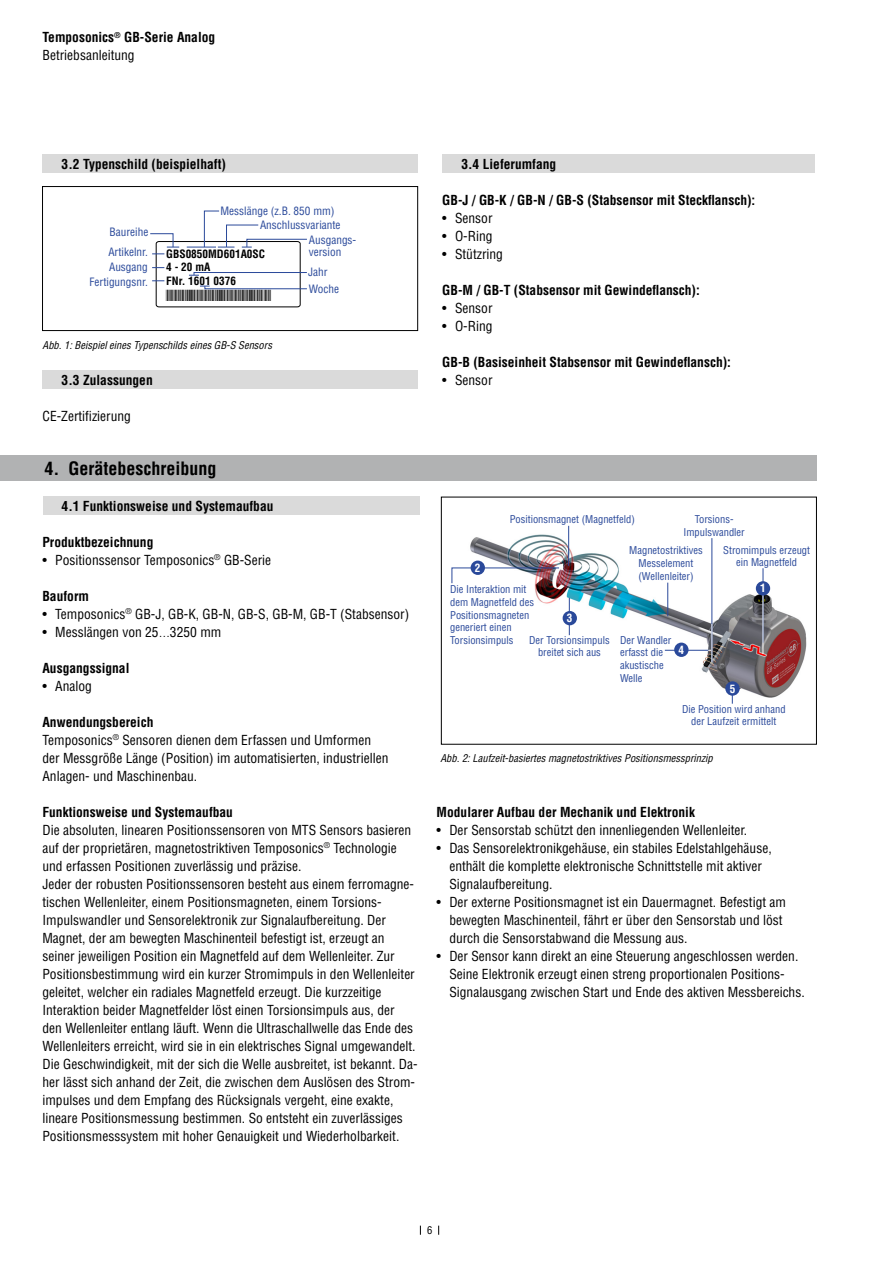
<style>
.page{position:relative;width:893px;height:1263px;background:#fff}
.page>*{position:absolute;margin:0;border:0;box-sizing:border-box;transform-origin:0 0}
.t1{font:700 condensed 18px "Helvetica LT Std";color:#000}
.t2{font:condensed 13.5px/18px "Helvetica LT Std";color:#000}
.t3{font:700 condensed 13.5px/18px "Helvetica LT Std";color:#000}
.t4{font:condensed 13.5px "Helvetica LT Pro";color:#000}
.t5{font:condensed 11.25px/15px "Helvetica LT Std";color:#2a499a;text-align:right}
.t6{font:700 condensed 11.25px/13.5px "Helvetica LT Std";color:#000}
.t7{font:11.25px "Code 128";color:#000}
.t8{font:700 condensed 11.25px "Helvetica LT Std";color:#fff}
.t9{font:condensed 10.5px/12.6px "Helvetica LT Std";color:#2a499a;text-align:center}
.t10{font:italic condensed 10.5px "Helvetica LT Std";color:#000}
.t11{font:condensed 10.5px "Helvetica LT Std";color:#000}
.s1{font-weight:400}
.s2{font-family:"Helvetica LT Std"}
.s3{font-size:11.25px}
.s4{font-weight:700}
.s5{font-family:"Helvetica LT Pro"}
</style>
<div class="page">
<div style="left:43px;top:155px;width:375px;height:18px;background:#dadada"></div>
<div style="left:43px;top:371px;width:375px;height:18px;background:#dadada"></div>
<div style="left:0;top:455px;width:816px;height:26px;background:#b1b2b3"></div>
<div style="left:442px;top:155px;width:373px;height:18px;background:#dadada"></div>
<div style="left:43px;top:497px;width:376px;height:18px;background:#dadada"></div>
<div style="left:42px;top:186px;width:376px;height:145px;border:1px solid #000"></div>
<img style="left:451px;top:525px;width:356px;height:179px">
<div style="left:725px;top:681px;width:15px;height:15px;background:#2a499a;border-radius:50%"></div>
<hr style="left:667px;top:583px;width:1px;height:33px;background:#2a499a">
<hr style="left:569px;top:598px;width:1px;height:37px;background:#2a499a">
<hr style="left:665px;top:650px;width:45px;height:1px;background:#2a499a">
<hr style="left:568px;top:526px;width:1px;height:40px;background:#2a499a">
<hr style="left:712px;top:538px;width:1px;height:124px;background:#2a499a">
<hr style="left:763px;top:568px;width:1px;height:75px;background:#2a499a">
<hr style="left:763px;top:594px;width:1px;height:60px;background:#fff">
<svg style="left:452px;top:567px;width:107px;height:17px"></svg>
<div style="left:674px;top:643px;width:14px;height:14px;background:#2a499a;border-radius:50%"></div>
<div style="left:756px;top:581px;width:14px;height:14px;background:#2a499a;border-radius:50%"></div>
<div style="left:471px;top:561px;width:14px;height:14px;background:#2a499a;border-radius:50%"></div>
<div style="left:563px;top:611px;width:14px;height:14px;background:#2a499a;border-radius:50%"></div>
<hr style="left:712px;top:624px;width:1px;height:38px;background:#fff">
<div style="left:441px;top:497px;width:376px;height:248px;border:1px solid #000"></div>
<svg style="left:150px;top:211px;width:157px;height:96px"></svg>
<p class="t3" style="left:43px;top:28px;width:174px">Temposonics<sup>®</sup> GB-Serie Analog<br><span class="s1">Betriebsanleitung</span></p>
<p class="t3" style="left:62px;top:155px;width:166px">3.2 Typenschild (beispielhaft)</p>
<p class="t5" style="left:110px;top:224px;width:40px">Baureihe</p>
<p class="t5" style="left:90px;top:245px;width:60px">Artikelnr.<br>Ausgang<br>Fertigungsnr.</p>
<p class="t5" style="left:221px;top:203px;width:116px">Messlänge (z.B. 850 mm)</p>
<p class="t5" style="left:260px;top:218px;width:82px">Anschlussvariante</p>
<p class="t5" style="left:309px;top:232px;width:49px">Ausgangs-</p>
<p class="t5" style="left:309px;top:244px;width:34px">version</p>
<p class="t5" style="left:309px;top:281px;width:32px">Woche</p>
<p class="t6" style="left:166px;top:247px;width:100px">GBS0850MD601A0SC<br>4 - 20 mA<br>FNr. 1601 0376</p>
<p class="t7" style="left:166px;top:291px;width:106px">1601037616010376160103761601</p>
<p class="t5" style="left:308px;top:264px;width:21px">Jahr</p>
<p class="t10" style="left:43px;top:338px;width:231px">Abb. 1: Beispiel eines Typenschilds eines GB-S Sensors</p>
<p class="t3" style="left:62px;top:371px;width:93px">3.3 Zulassungen</p>
<p class="t2" style="left:43px;top:407px;width:90px">CE-Zertifizierung</p>
<h1 class="t1" style="left:45px;top:457px;width:173px">4. Gerätebeschreibung</h1>
<p class="t3" style="left:62px;top:497px;width:213px">4.1 Funktionsweise und Systemaufbau</p>
<p class="t3" style="left:42px;top:533px;width:112px">Produktbezeichnung</p>
<p class="t2" style="left:42px;top:551px;width:230px">• Positionssensor Temposonics<sup>®</sup> GB-Serie</p>
<p class="t3" style="left:42px;top:587px;width:48px">Bauform</p>
<p class="t4" style="left:42px;top:605px;width:368px"><span class="s2">• Temposonics</span><sup>®</sup> GB-J, GB-K, GB-N, GB-S, GB-M, GB-T <span class="s2">(Stabsensor)</span></p>
<p class="t2" style="left:42px;top:623px;width:180px">• Messlängen von 25<span class="s3">…</span>3250 mm</p>
<p class="t3" style="left:42px;top:659px;width:88px">Ausgangssignal</p>
<p class="t2" style="left:42px;top:677px;width:51px">• Analog</p>
<p class="t2" style="left:42px;top:713px;width:348px"><span class="s4">Anwendungsbereich<br></span>Temposonics<sup>®</sup> Sensoren dienen dem Erfassen und Umformen der Messgröße Länge (Position) im automatisierten, industriellen Anlagen- und Maschinenbau.</p>
<p class="t3" style="left:42px;top:803px;width:192px">Funktionsweise und Systemaufbau</p>
<p class="t2" style="left:42px;top:821px;width:376px">Die absoluten, linearen Positionssensoren von MTS Sensors basieren auf der proprietären, magnetostriktiven Temposonics<sup>®</sup> Technologie und erfassen Positionen zuverlässig und präzise.<br>Jeder der robusten Positionssensoren besteht aus einem ferromagne&shy;tischen Wellenleiter, einem Positionsmagneten, einem Torsions-Impulswandler und Sensorelektronik zur Signalaufbereitung. Der Magnet, der am bewegten Maschinenteil befestigt ist, erzeugt an seiner jeweiligen Position ein Magnetfeld auf dem Wellenleiter. Zur Positionsbestimmung wird ein kurzer Stromimpuls in den Wellenleiter geleitet, welcher ein radiales Magnetfeld erzeugt. Die kurzzeitige Interaktion beider Magnetfelder löst einen Torsionsimpuls aus, der den Wellenleiter entlang läuft. Wenn die Ultraschallwelle das Ende des Wellenleiters erreicht, wird sie in ein elektrisches Signal umgewandelt.<br>Die Geschwindigkeit, mit der sich die Welle ausbreitet, ist bekannt. Da&shy;her lässt sich anhand der Zeit, die zwischen dem Auslösen des Strom‑ impulses und dem Empfang des Rücksignals vergeht, eine exakte, lineare Positionsmessung bestimmen. So entsteht ein zuverlässiges Positionsmesssystem mit hoher Genauigkeit und Wiederholbarkeit.</p>
<p class="t3" style="left:461px;top:155px;width:96px">3.4 Lieferumfang</p>
<p class="t3" style="left:442px;top:191px;width:315px"><span class="s5">GB-J / GB-K / GB-N / GB-S</span> (Stabsensor mit Steckflansch)<span class="s5">:</span></p>
<p class="t2" style="left:442px;top:209px;width:52px">• Sensor</p>
<p class="t2" style="left:442px;top:227px;width:52px">• O-Ring</p>
<p class="t2" style="left:442px;top:245px;width:62px">• Stützring</p>
<p class="t3" style="left:442px;top:281px;width:259px">GB-M / GB-T (Stabsensor mit Gewindeflansch):</p>
<p class="t2" style="left:442px;top:299px;width:52px">• Sensor</p>
<p class="t2" style="left:442px;top:317px;width:52px">• O-Ring</p>
<p class="t3" style="left:442px;top:353px;width:290px">GB-B (Basiseinheit Stabsensor mit Gewindeflansch):</p>
<p class="t2" style="left:442px;top:371px;width:52px">• Sensor</p>
<p class="t8" style="left:475px;top:561px;width:7px">2</p>
<p class="t9" style="left:510px;top:513px;width:127px">Positionsmagnet (Magnetfeld)</p>
<p class="t9" style="left:684px;top:513px;width:63px">Torsions-<br>Impulswandler</p>
<p class="t9" style="left:629px;top:544px;width:75px">Magnetostriktives<br>Messelement (Wellenleiter)</p>
<p class="t9" style="left:723px;top:543px;width:88px">Stromimpuls erzeugt ein Magnetfeld</p>
<p class="t9" style="left:450px;top:583px;width:85px;text-align:left">Die Interaktion mit dem Magnetfeld des<br>Positionsmagneten generiert einen<br>Torsionsimpuls</p>
<p class="t8" style="left:567px;top:611px;width:7px">3</p>
<p class="t9" style="left:529px;top:634px;width:82px">Der Torsionsimpuls breitet sich aus</p>
<p class="t9" style="left:620px;top:634px;width:53px;text-align:left">Der Wandler erfasst die akustische<br>Welle</p>
<p class="t8" style="left:679px;top:643px;width:7px">4</p>
<p class="t8" style="left:760px;top:581px;width:7px">1</p>
<p class="t8" style="left:730px;top:681px;width:7px">5</p>
<p class="t9" style="left:682px;top:702px;width:105px">Die Position wird anhand der Laufzeit ermittelt</p>
<p class="t10" style="left:440px;top:752px;width:274px">Abb. 2: Laufzeit-basiertes magnetostriktives Positionsmessprinzip</p>
<p class="t3" style="left:437px;top:802px;width:260px">Modularer Aufbau der Mechanik und Elektronik</p>
<p class="t2" style="left:437px;top:820px;width:312px">• Der Sensorstab schützt den innenliegenden Wellenleiter.</p>
<p class="t2" style="left:449px;top:838px;width:324px;text-indent:-13px">• Das Sensorelektronikgehäuse, ein stabiles Edelstahlgehäuse, enthält die komplette elektronische Schnittstelle mit aktiver<br>Signalaufbereitung.</p>
<p class="t2" style="left:449px;top:892px;width:338px;text-indent:-13px">• Der externe Positionsmagnet ist ein Dauermagnet. Befestigt am bewegten Maschinenteil, fährt er über den Sensorstab und löst durch die Sensorstabwand die Messung aus.</p>
<p class="t2" style="left:449px;top:946px;width:357px;text-indent:-13px">• Der Sensor kann direkt an eine Steuerung angeschlossen werden.<br>Seine Elektronik erzeugt einen streng proportionalen Positions-<br>Signalausgang zwischen Start und Ende des aktiven Messbereichs.</p>
<p class="t11" style="left:427px;top:1224px;width:7px">6</p>
</div>
